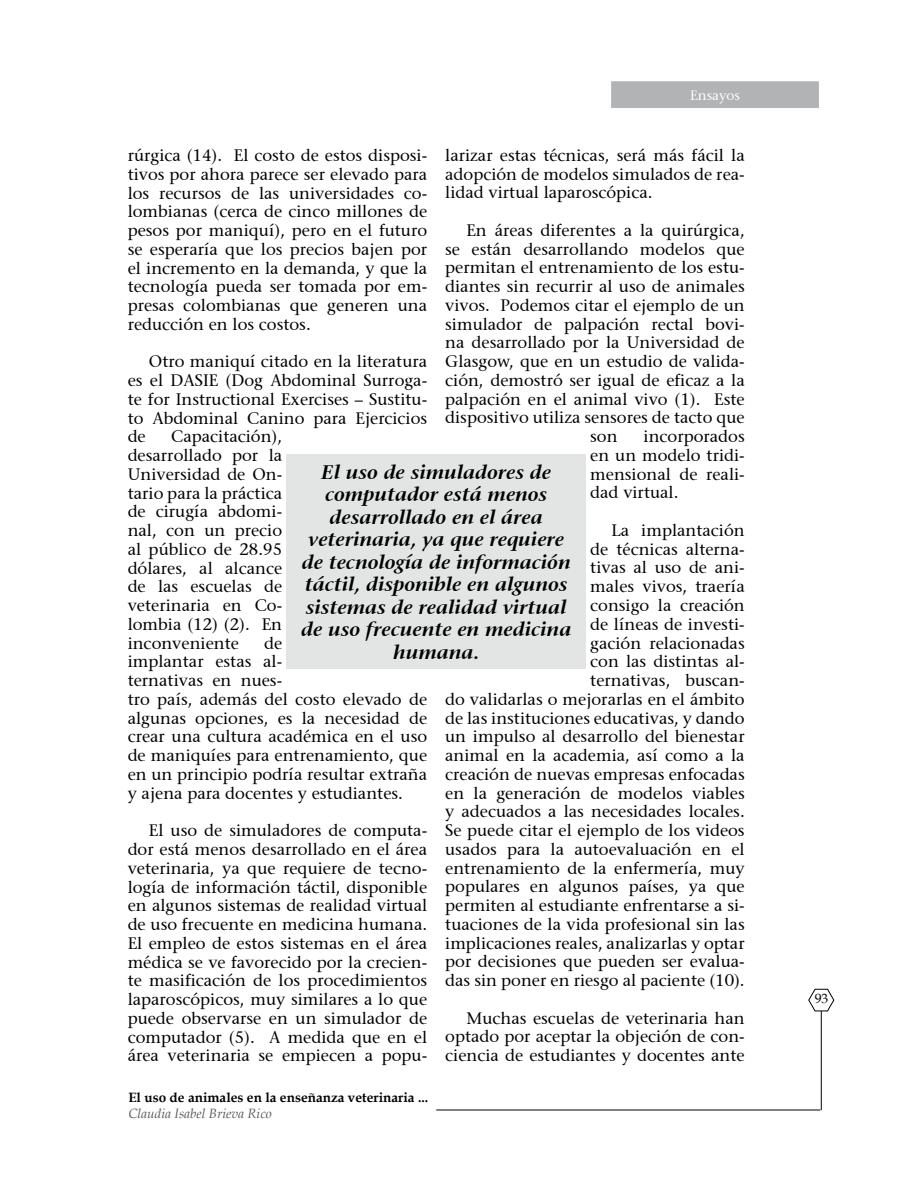
<style>
.page{position:relative;width:915px;height:1191px;background:#fff}
.page>*{position:absolute;margin:0;border:0;box-sizing:border-box;transform-origin:0 0}
.t1{font:italic 600 19.5px/22.5px "Mesouran Serif S Si";color:#000;text-align:center}
.t2{font:16.5px/18.8px "Mesouran Serif S Si";color:#000;text-align:justify}
.t3{font:700 13.5px "Book Antiqua";color:#000}
.t4{font:italic 13.5px "Book Antiqua";color:#58585a}
.t5{font:13.5px "Mesouran Serif S Si";color:#fff}
.t6{font:13.5px "Book Antiqua";color:#000}
</style>
<div class="page">
<svg style="left:808px;top:988px;width:25px;height:23px"></svg>
<hr style="left:436px;top:1109px;width:384px;height:1px;background:#000">
<hr style="left:820px;top:1011px;width:1px;height:99px;background:#000">
<div style="left:609px;top:80px;width:211px;height:30px;background:#b1b3b4;border:2px solid #fff"></div>
<div style="left:286px;top:454px;width:299px;height:214px;background:#e3e4e4"></div>
<p class="t5" style="left:689px;top:87px;width:52px">Ensayos</p>
<p class="t2" style="left:445px;top:146px;width:301px">larizar estas técnicas, será más fácil la adopción de modelos simulados de rea&shy;lidad virtual laparoscópica.</p>
<p class="t2" style="left:466px;top:221px;width:280px">En áreas diferentes a la quirúrgica,</p>
<p class="t2" style="left:445px;top:239px;width:301px">se están desarrollando modelos que</p>
<p class="t2" style="left:445px;top:258px;width:301px">permitan el entrenamiento de los estu-</p>
<p class="t2" style="left:445px;top:277px;width:301px">diantes sin recurrir al uso de animales</p>
<p class="t2" style="left:445px;top:296px;width:301px">vivos. Podemos citar el ejemplo de un</p>
<p class="t2" style="left:445px;top:314px;width:301px">simulador de palpación rectal bovi-</p>
<p class="t2" style="left:445px;top:333px;width:301px">na desarrollado por la Universidad de</p>
<p class="t2" style="left:445px;top:352px;width:301px">Glasgow, que en un estudio de valida-</p>
<p class="t2" style="left:445px;top:371px;width:301px">ción, demostró ser igual de eficaz a la</p>
<p class="t2" style="left:445px;top:389px;width:301px">palpación en el animal vivo (1). Este</p>
<p class="t2" style="left:445px;top:408px;width:301px">dispositivo utiliza sensores de tacto que</p>
<p class="t2" style="left:590px;top:427px;width:29px">son</p>
<p class="t2" style="left:128px;top:146px;width:301px">rúrgica (14). El costo de estos disposi&shy;tivos por ahora parece ser elevado para los recursos de las universidades co&shy;lombianas (cerca de cinco millones de pesos por maniquí), pero en el futuro se esperaría que los precios bajen por el incremento en la demanda, y que la tecnología pueda ser tomada por em&shy;presas colombianas que generen una reducción en los costos.</p>
<p class="t2" style="left:128px;top:352px;width:301px;text-indent:21px">Otro maniquí citado en la literatura es el DASIE (Dog Abdominal Surroga&shy;te for Instructional Exercises – Sustitu&shy;to Abdominal Canino para Ejercicios de</p>
<p class="t2" style="left:590px;top:427px;width:156px;text-indent:53px">incorporados en un modelo tridi&shy;mensional de reali&shy;dad virtual.</p>
<p class="t2" style="left:445px;top:521px;width:301px;text-align:right">La implantación<br>de técnicas alterna-<br>tivas al uso de ani-<br>males vivos, traería<br>consigo la creación<br>de líneas de investi-<br>gación relacionadas<br>con las distintas al-<br>ternativas, buscan-<br>do validarlas o mejorarlas en el ámbito de las instituciones educativas, y dando un impulso al desarrollo del bienestar animal en la academia, así como a la creación de nuevas empresas enfocadas en la generación de modelos viables y adecuados a las necesidades locales.<br>Se puede citar el ejemplo de los videos usados para la autoevaluación en el entrenamiento de la enfermería, muy populares en algunos países, ya que permiten al estudiante enfrentarse a si&shy;tuaciones de la vida profesional sin las implicaciones reales, analizarlas y optar por decisiones que pueden ser evalua&shy;das sin poner en riesgo al paciente (10).</p>
<p class="t2" style="left:445px;top:1008px;width:301px;text-indent:21px">Muchas escuelas de veterinaria han optado por aceptar la objeción de con&shy;ciencia de estudiantes y docentes ante</p>
<p class="t2" style="left:128px;top:427px;width:156px;text-indent:43px">Capacitación), desarrollado por la Universidad de On&shy;tario para la práctica de cirugía abdomi&shy;nal, con un precio al público de 28.95 dólares, al alcance de las escuelas de veterinaria en Co&shy;lombia (12) (2). En inconveniente</p>
<p class="t1" style="left:301px;top:460px;width:271px">El uso de simuladores de computador está menos desarrollado en el área veterinaria, ya que requiere de tecnología de información táctil, disponible en algunos sistemas de realidad virtual de uso frecuente en medicina humana.</p>
<p class="t2" style="left:128px;top:633px;width:301px;text-align:left;text-indent:136px">de<br>implantar estas al-<br>ternativas en nues-<br>tro país, además del costo elevado de algunas opciones, es la necesidad de crear una cultura académica en el uso de maniquíes para entrenamiento, que en un principio podría resultar extraña y ajena para docentes y estudiantes.</p>
<p class="t2" style="left:128px;top:821px;width:301px;text-indent:21px">El uso de simuladores de computa&shy;dor está menos desarrollado en el área veterinaria, ya que requiere de tecno&shy;logía de información táctil, disponible en algunos sistemas de realidad virtual de uso frecuente en medicina humana.<br>El empleo de estos sistemas en el área médica se ve favorecido por la crecien&shy;te masificación de los procedimientos laparoscópicos, muy similares a lo que puede observarse en un simulador de computador (5). A medida que en el área veterinaria se empiecen a popu-</p>
<p class="t3" style="left:128px;top:1089px;width:301px">El uso de animales en la enseñanza veterinaria ...</p>
<p class="t4" style="left:128px;top:1106px;width:145px">Claudia Isabel Brieva Rico</p>
<p class="t6" style="left:814px;top:989px;width:15px">93</p>
</div>
